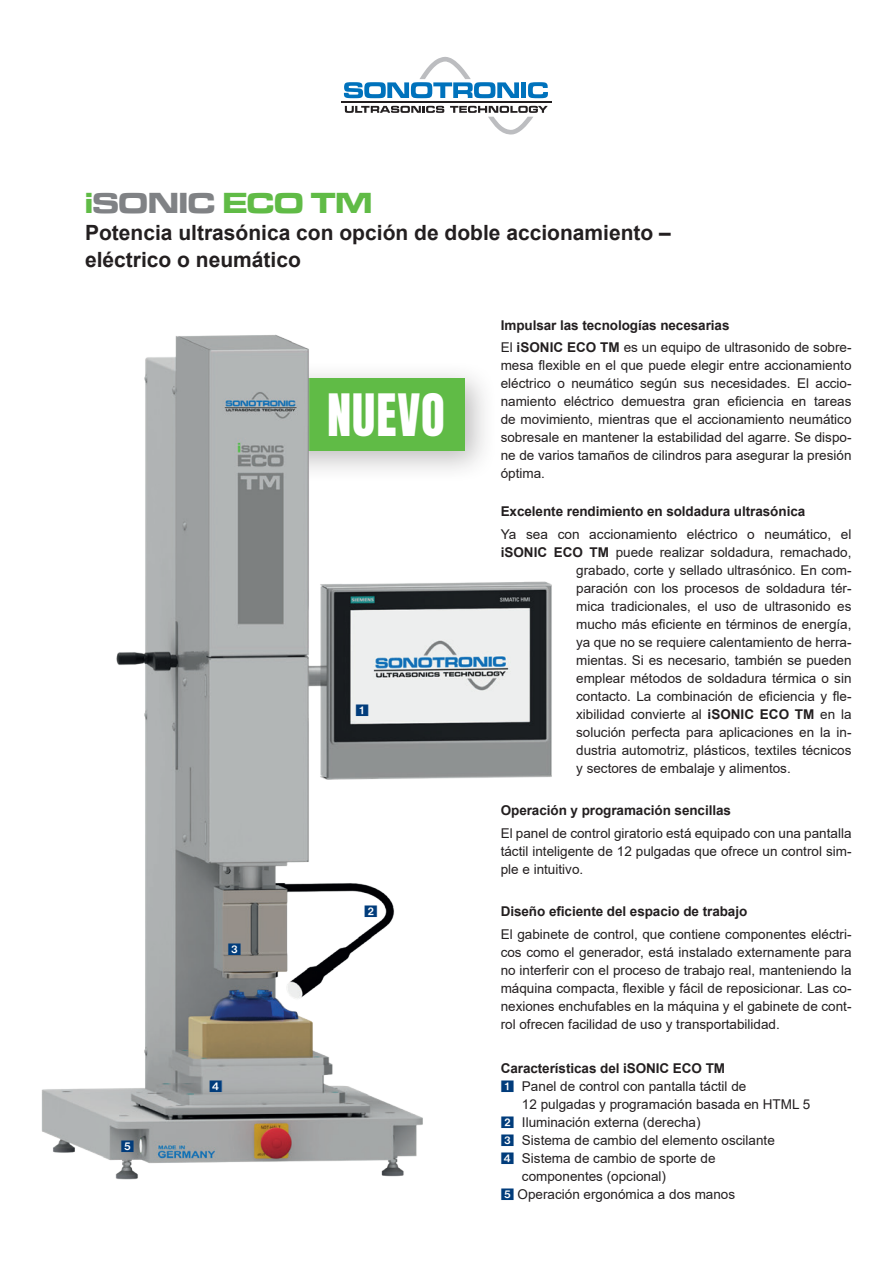
<style>
.page{position:relative;width:893px;height:1263px;background:#fff}
.page>*{position:absolute;margin:0;border:0;box-sizing:border-box;transform-origin:0 0}
.t1{font:48.75px "Anton";letter-spacing:.02em;color:#fff}
.t2{font:700 expanded 30px "Microgramma Com";color:#60bb46}
.t3{font:700 21px/27px "Arial";color:#231f20}
.t4{font:13.5px/18px "Arial";color:#231f20;text-align:justify}
.t5{font:700 13.5px/22.2px "Arial";letter-spacing:-.005em;color:#231f20}
.s1{color:#808285}
.s2{font-weight:400}
.s3{font-weight:700}
.s4{color:#013c7b}
</style>
<div class="page">
<svg style="left:344px;top:57px;width:204px;height:77px"></svg>
<hr style="left:341px;top:101px;width:211px;height:2px;background:#231f20">
<img style="left:41px;top:334px;width:511px;height:846px">
<svg style="left:365px;top:906px;width:12px;height:11px"></svg>
<svg style="left:356px;top:704px;width:12px;height:12px"></svg>
<svg style="left:121px;top:1140px;width:13px;height:12px"></svg>
<svg style="left:501px;top:1080px;width:13px;height:12px"></svg>
<svg style="left:501px;top:1116px;width:13px;height:12px"></svg>
<svg style="left:229px;top:943px;width:12px;height:11px"></svg>
<svg style="left:210px;top:1080px;width:12px;height:12px"></svg>
<h2 class="t2" style="left:85px;top:183px;width:289px">i<span class="s1">SONIC</span> ECO TM</h2>
<h3 class="t3" style="left:85px;top:220px;width:587px">Potencia ultrasónica con opción de doble accionamiento – eléctrico o neumático</h3>
<h1 class="t1" style="left:327px;top:391px;width:119px">NUEVO</h1>
<p class="t5" style="left:501px;top:314px;width:352px">Impulsar las tecnologías necesarias<br><span class="s2">El</span> iSONIC ECO TM <span class="s2">es un equipo de ultrasonido de sobre-</span></p>
<p class="t4" style="left:501px;top:356px;width:352px">mesa flexible en el que puede elegir entre accionamiento eléctrico o neumático según sus necesidades. El accio&shy;namiento eléctrico demuestra gran eficiencia en tareas de movimiento, mientras que el accionamiento neumático sobresale en mantener la estabilidad del agarre. Se dispo&shy;ne de varios tamaños de cilindros para asegurar la presión óptima.</p>
<p class="t5" style="left:501px;top:501px;width:306px">Excelente rendimiento en soldadura ultrasónica</p>
<p class="t4" style="left:501px;top:525px;width:352px">Ya sea con accionamiento eléctrico o neumático, el</p>
<p class="t4" style="left:501px;top:543px;width:352px"><span class="s3">iSONIC ECO TM</span> puede realizar soldadura, remachado,</p>
<p class="t4" style="left:576px;top:561px;width:277px">grabado, corte y sellado ultrasónico. En com-</p>
<p class="t4" style="left:576px;top:579px;width:277px">paración con los procesos de soldadura tér-</p>
<p class="t4" style="left:576px;top:597px;width:277px">mica tradicionales, el uso de ultrasonido es</p>
<p class="t4" style="left:576px;top:615px;width:277px">mucho más eficiente en términos de energía,</p>
<p class="t4" style="left:576px;top:633px;width:277px">ya que no se requiere calentamiento de herra-</p>
<p class="t4" style="left:576px;top:651px;width:277px">mientas. Si es necesario, también se pueden</p>
<p class="t4" style="left:576px;top:669px;width:277px">emplear métodos de soldadura térmica o sin</p>
<p class="t4" style="left:576px;top:687px;width:277px">contacto. La combinación de eficiencia y fle-</p>
<p class="t4" style="left:576px;top:705px;width:277px">xibilidad convierte al <span class="s3">iSONIC ECO TM</span> en la</p>
<p class="t4" style="left:576px;top:723px;width:277px">solución perfecta para aplicaciones en la in-</p>
<p class="t4" style="left:576px;top:741px;width:277px">dustria automotriz, plásticos, textiles técnicos</p>
<p class="t4" style="left:576px;top:759px;width:216px">y sectores de embalaje y alimentos.</p>
<p class="t5" style="left:501px;top:800px;width:232px">Operación y programación sencillas</p>
<p class="t4" style="left:501px;top:824px;width:352px">El panel de control giratorio está equipado con una pantalla táctil inteligente de 12 pulgadas que ofrece un control sim&shy;ple e intuitivo.</p>
<p class="t5" style="left:501px;top:901px;width:248px">Diseño eficiente del espacio de trabajo</p>
<p class="t4" style="left:501px;top:925px;width:352px">El gabinete de control, que contiene componentes eléctri&shy;cos como el generador, está instalado externamente para no interferir con el proceso de trabajo real, manteniendo la máquina compacta, flexible y fácil de reposicionar. Las co&shy;nexiones enchufables en la máquina y el gabinete de cont&shy;rol ofrecen facilidad de uso y transportabilidad.</p>
<p class="t5" style="left:501px;top:1057px;width:226px">Características del iSONIC ECO TM</p>
<p class="t4" style="left:522px;top:1077px;width:290px;text-align:left">Panel de control con pantalla táctil de<br>12 pulgadas y programación basada en HTML 5<br>Iluminación externa (derecha)</p>
<p class="t4" style="left:501px;top:1131px;width:276px"><span class="s4">✓</span> Sistema de cambio del elemento oscilante</p>
<p class="t4" style="left:501px;top:1149px;width:216px"><span class="s4">✔</span> Sistema de cambio de sporte de</p>
<p class="t4" style="left:522px;top:1167px;width:146px">componentes (opcional)</p>
<p class="t4" style="left:518px;top:1185px;width:219px">Operación ergonómica a dos manos</p>
</div>
